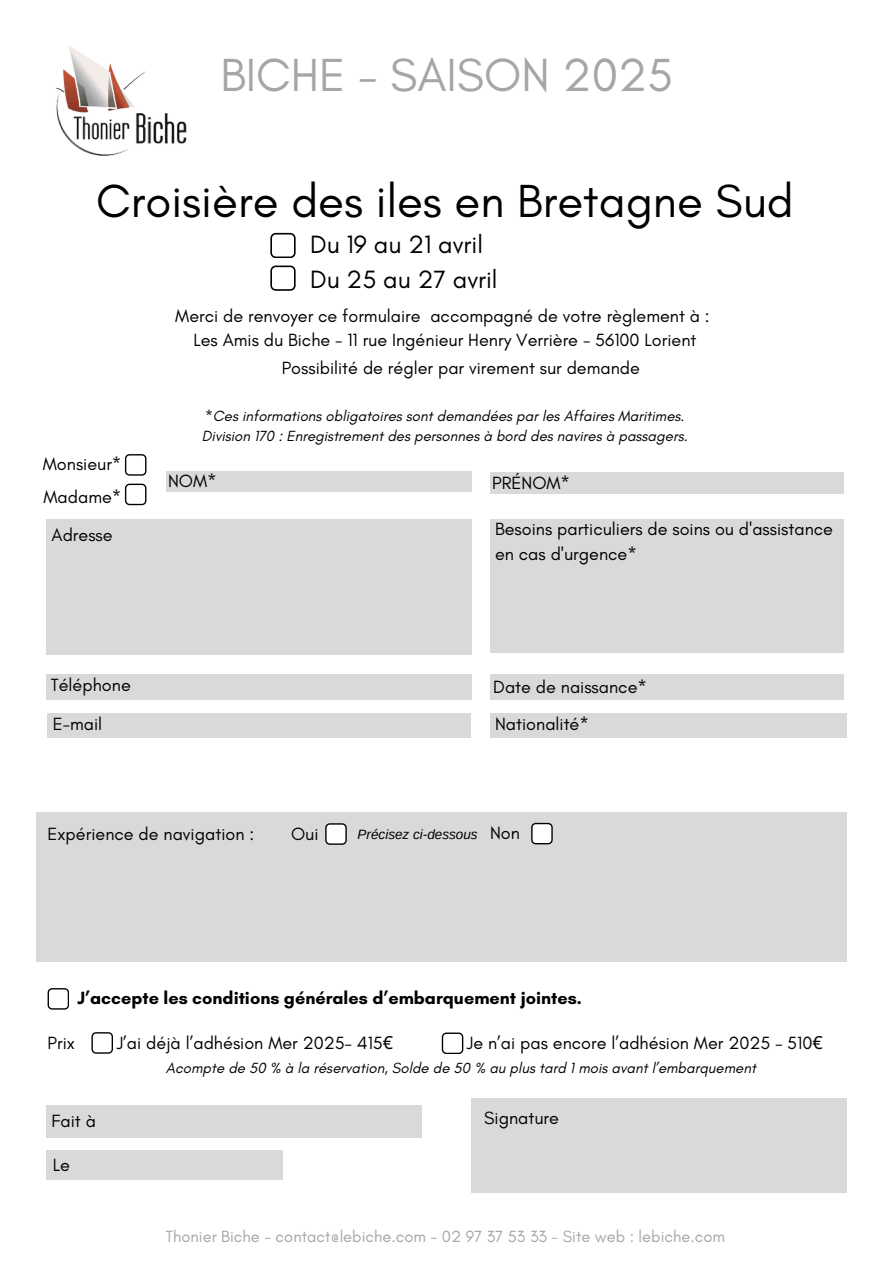
<style>
.page{position:relative;width:894px;height:1264px;background:#fff}
.page>*{position:absolute;margin:0;border:0;box-sizing:border-box;transform-origin:0 0}
.t1{font:47.25px "Glacial Indifference";color:#000}
.t2{font:47.25px "Glacial Indifference";color:#a6a6a6}
.t3{font:25.5px/34.8px "Glacial Indifference";color:#000}
.t4{font:18px/24.8px "Glacial Indifference";color:#000;text-align:center}
.t5{font:700 18px "Glacial Indifference";color:#000}
.t6{font:16.5px "Glacial Indifference";color:#a6a6a6}
.t7{font:italic 15px "Glacial Indifference";color:#000}
.t8{font:italic 13.5px "Arimo";color:#000}
.s1{font-family:"Noto Sans"}
</style>
<div class="page">
<img style="left:56px;top:46px;width:131px;height:110px">
<svg style="left:125px;top:454px;width:21px;height:21px"></svg>
<svg style="left:125px;top:483px;width:21px;height:22px"></svg>
<div style="left:166px;top:471px;width:305px;height:21px;background:#d9d9d9"></div>
<div style="left:490px;top:472px;width:353px;height:21px;background:#d9d9d9"></div>
<div style="left:46px;top:519px;width:425px;height:135px;background:#d9d9d9"></div>
<div style="left:46px;top:674px;width:425px;height:25px;background:#d9d9d9"></div>
<div style="left:48px;top:713px;width:423px;height:25px;background:#d9d9d9"></div>
<div style="left:490px;top:674px;width:353px;height:25px;background:#d9d9d9"></div>
<div style="left:490px;top:713px;width:356px;height:25px;background:#d9d9d9"></div>
<div style="left:490px;top:518px;width:353px;height:134px;background:#d9d9d9"></div>
<div style="left:37px;top:812px;width:809px;height:149px;background:#d9d9d9"></div>
<svg style="left:325px;top:823px;width:21px;height:21px"></svg>
<svg style="left:531px;top:822px;width:21px;height:22px"></svg>
<svg style="left:48px;top:988px;width:21px;height:21px"></svg>
<svg style="left:91px;top:1032px;width:22px;height:21px"></svg>
<svg style="left:441px;top:1032px;width:22px;height:21px"></svg>
<div style="left:46px;top:1104px;width:375px;height:33px;background:#d9d9d9"></div>
<div style="left:46px;top:1150px;width:237px;height:30px;background:#d9d9d9"></div>
<div style="left:471px;top:1098px;width:375px;height:94px;background:#d9d9d9"></div>
<svg style="left:270px;top:233px;width:25px;height:25px"></svg>
<svg style="left:270px;top:265px;width:25px;height:25px"></svg>
<h1 class="t2" style="left:220px;top:46px;width:454px">BICHE - SAISON 2025</h1>
<h2 class="t1" style="left:96px;top:172px;width:698px">Croisière des iles en Bretagne Sud</h2>
<p class="t3" style="left:310px;top:226px;width:189px">Du 19 au 21 avril<br>Du 25 au 27 avril</p>
<p class="t4" style="left:175px;top:303px;width:536px">Merci de renvoyer ce formulaire accompagné de votre règlement à :<br>Les Amis du Biche - 11 rue Ingénieur Henry Verrière - 56100 Lorient</p>
<h5 class="t4" style="left:282px;top:355px;width:359px">Possibilité de régler par virement sur demande</h5>
<h6 class="t4" style="left:43px;top:451px;width:80px">Monsieur*</h6>
<p class="t4" style="left:43px;top:484px;width:79px">Madame*</p>
<p class="t4" style="left:52px;top:522px;width:63px">Adresse</p>
<h3 class="t7" style="left:205px;top:406px;width:481px">*Ces informations obligatoires sont demandées par les Affaires Maritimes.</h3>
<h6 class="t7" style="left:202px;top:426px;width:487px">Division 170 : Enregistrement des personnes à bord des navires à passagers.</h6>
<p class="t4" style="left:168px;top:468px;width:50px">NOM*</p>
<h6 class="t4" style="left:492px;top:470px;width:79px">PRÉNOM*</h6>
<h6 class="t4" style="left:495px;top:516px;width:339px;text-align:left">Besoins particuliers de soins ou d'assistance en cas d'urgence*</h6>
<h6 class="t4" style="left:51px;top:672px;width:81px">Téléphone</h6>
<p class="t4" style="left:53px;top:711px;width:51px">E-mail</p>
<h4 class="t4" style="left:495px;top:711px;width:95px">Nationalité*</h4>
<h4 class="t4" style="left:493px;top:674px;width:155px">Date de naissance*</h4>
<h6 class="t4" style="left:48px;top:821px;width:208px">Expérience de navigation :</h6>
<h6 class="t4" style="left:291px;top:821px;width:29px">Oui</h6>
<h6 class="t8" style="left:357px;top:826px;width:122px">Précisez ci-dessous</h6>
<h6 class="t4" style="left:490px;top:820px;width:31px">Non</h6>
<h6 class="t5" style="left:77px;top:987px;width:505px">J’accepte les conditions générales d’embarquement jointes.</h6>
<h6 class="t4" style="left:48px;top:1030px;width:29px">Prix</h6>
<h6 class="t4" style="left:117px;top:1030px;width:278px">J’ai déjà l’adhésion Mer 2025– 415<span class="s1">€</span></h6>
<p class="t4" style="left:466px;top:1030px;width:357px">Je n’ai pas encore l’adhésion Mer 2025 – 510<span class="s1">€</span></p>
<p class="t4" style="left:52px;top:1108px;width:46px">Fait à</p>
<h6 class="t4" style="left:53px;top:1152px;width:19px">Le</h6>
<p class="t7" style="left:166px;top:1058px;width:591px">Acompte de 50 % à la réservation, Solde de 50 % au plus tard 1 mois avant l’embarquement</p>
<p class="t4" style="left:484px;top:1105px;width:76px">Signature</p>
<p class="t6" style="left:166px;top:1226px;width:560px">Thonier Biche - contact@lebiche.com - 02 97 37 53 33 - Site web : lebiche.com</p>
</div>
